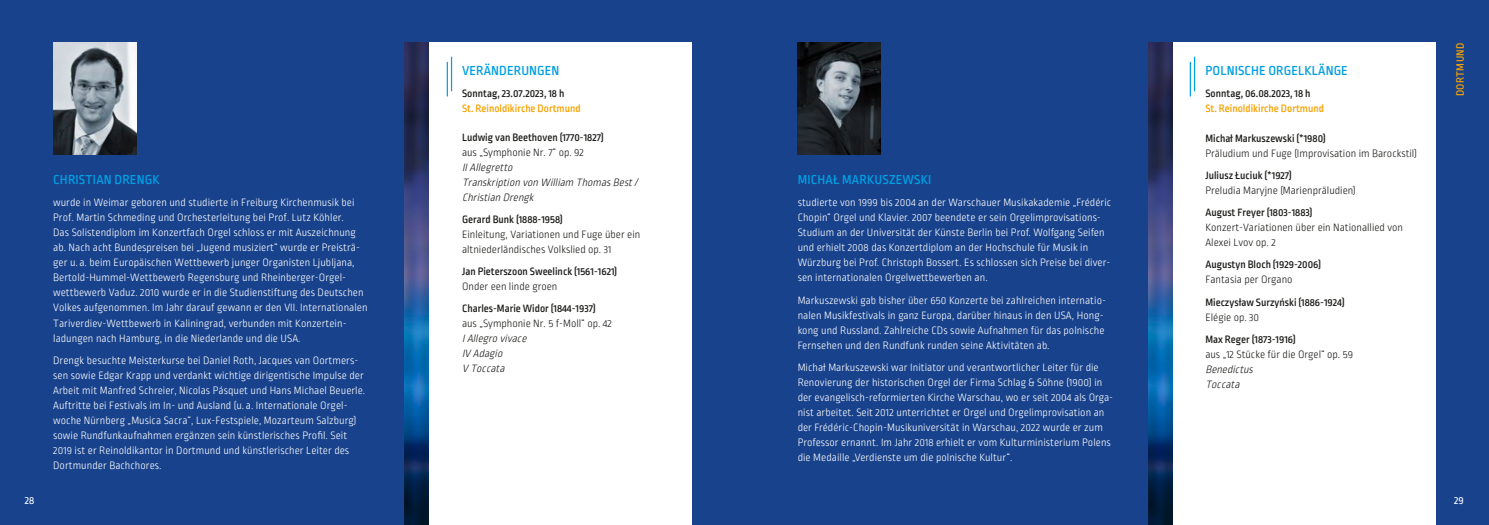
<style>
.page{position:relative;width:1489px;height:525px;background:#fff}
.page>*{position:absolute;margin:0;border:0;box-sizing:border-box;transform-origin:0 0}
.t1{font:500 13.75px "Ropa Soft Pro";letter-spacing:.01em;color:#009fe3}
.t2{font:300 11.25px/15px "Ropa Soft Pro";letter-spacing:.005em;color:#fff}
.t3{font:300 11.25px/15px "Ropa Soft Pro";color:#1d1d1b}
.t4{font:500 11.25px "Ropa Soft Pro";color:#1d1d1b}
.t5{font:italic 300 11.25px/15px "Ropa Soft Pro";color:#1d1d1b}
.t6{font:500 11.25px "Ropa Soft Pro";color:#f6a100}
.t7{font:500 11.25px "Ropa Soft Pro";letter-spacing:.03em;color:#f6a100}
.t8{font:11.25px "Ropa Soft Pro";color:#fff}
</style>
<div class="page">
<div style="left:0;top:0;width:1488px;height:524px;background:#18428c"></div>
<img style="left:1148px;top:43px;width:25px;height:481px">
<img style="left:53px;top:43px;width:83px;height:111px">
<img style="left:797px;top:43px;width:83px;height:111px">
<div style="left:429px;top:43px;width:262px;height:481px;background:#fff"></div>
<img style="left:404px;top:43px;width:25px;height:481px">
<hr style="left:451px;top:57px;width:1px;height:34px;background:#009fe3">
<hr style="left:446px;top:62px;width:2px;height:34px;background:#009fe3">
<div style="left:1173px;top:43px;width:262px;height:481px;background:#fff"></div>
<hr style="left:1193px;top:57px;width:2px;height:34px;background:#009fe3">
<hr style="left:1189px;top:62px;width:1px;height:34px;background:#009fe3">
<p class="t1" style="left:53px;top:172px;width:108px">CHRISTIAN DRENGK</p>
<p class="t2" style="left:53px;top:196px;width:316px">wurde in Weimar geboren und studierte in Freiburg Kirchenmusik bei Prof. Martin Schmeding und Orchesterleitung bei Prof. Lutz Köhler.<br>Das Solistendiplom im Konzertfach Orgel schloss er mit Auszeichnung ab. Nach acht Bundespreisen bei „Jugend musiziert“ wurde er Preisträ&shy;ger u. a. beim Europäischen Wettbewerb junger Organisten Ljubljana, Bertold-Hummel-Wettbewerb Regensburg und Rheinberger-Orgel&shy;wettbewerb Vaduz. 2010 wurde er in die Studienstiftung des Deutschen Volkes aufgenommen. Im Jahr darauf gewann er den VII. Internationalen Tariverdiev-Wettbewerb in Kaliningrad, verbunden mit Konzertein&shy;ladungen nach Hamburg, in die Niederlande und die USA.</p>
<p class="t2" style="left:53px;top:353px;width:313px">Drengk besuchte Meisterkurse bei Daniel Roth, Jacques van Oortmers&shy;sen sowie Edgar Krapp und verdankt wichtige dirigentische Impulse der Arbeit mit Manfred Schreier, Nicolas Pásquet und Hans Michael Beuerle.<br>Auftritte bei Festivals im In- und Ausland (u. a. Internationale Orgel&shy;woche Nürnberg „Musica Sacra“, Lux-Festspiele, Mozarteum Salzburg) sowie Rundfunkaufnahmen ergänzen sein künstlerisches Profil. Seit 2019 ist er Reinoldikantor in Dortmund und künstlerischer Leiter des Dortmunder Bachchores.</p>
<p class="t1" style="left:462px;top:63px;width:99px">VERÄNDERUNGEN</p>
<p class="t4" style="left:462px;top:87px;width:104px">Sonntag, 23.07.2023, 18 h</p>
<p class="t6" style="left:462px;top:102px;width:120px">St. Reinoldikirche Dortmund</p>
<p class="t4" style="left:462px;top:131px;width:143px">Ludwig van Beethoven (1770-1827)</p>
<p class="t3" style="left:462px;top:145px;width:123px">aus „Symphonie Nr. 7“ op. 92</p>
<p class="t5" style="left:462px;top:160px;width:180px">IIAllegretto<br>Transkription von William ThomasBest/<br>Christian Drengk</p>
<p class="t4" style="left:462px;top:213px;width:102px">Gerard Bunk (1888-1958)</p>
<p class="t3" style="left:462px;top:227px;width:180px">Einleitung, Variationen und Fuge über ein altniederländisches Volkslied op. 31</p>
<p class="t4" style="left:462px;top:265px;width:157px">Jan Pieterszoon Sweelinck (1561-1621)</p>
<p class="t3" style="left:462px;top:279px;width:97px">Onder een linde groen</p>
<p class="t4" style="left:462px;top:302px;width:135px">Charles-Marie Widor (1844-1937)</p>
<p class="t3" style="left:462px;top:316px;width:151px">aus „Symphonie Nr. 5 f-Moll“ op. 42</p>
<p class="t5" style="left:462px;top:331px;width:69px">IAllegro vivace<br>IV Adagio<br>V Toccata</p>
<p class="t1" style="left:797px;top:172px;width:135px">MICHAŁ MARKUSZEWSKI</p>
<p class="t2" style="left:797px;top:196px;width:315px">studierte von 1999 bis 2004 an der Warschauer Musikakademie „Frédéric Chopin“ Orgel und Klavier. 2007 beendete er sein Orgelimprovisations-Studium an der Universität der Künste Berlin bei Prof. Wolfgang Seifen und erhielt 2008 das Konzertdiplom an der Hochschule für Musik in Würzburg bei Prof. Christoph Bossert. Es schlossen sich Preise bei diver&shy;sen internationalen Orgelwettbewerben an.</p>
<p class="t2" style="left:797px;top:293px;width:310px">Markuszewski gab bisher über 650 Konzerte bei zahlreichen internatio&shy;nalen Musikfestivals in ganz Europa, darüber hinaus in den USA, Hong&shy;kong und Russland. Zahlreiche CDs sowie Aufnahmen für das polnische Fernsehen und den Rundfunk runden seine Aktivitäten ab.</p>
<p class="t2" style="left:797px;top:360px;width:317px">Michał Markuszewski war Initiator und verantwortlicher Leiter für die Renovierung der historischen Orgel der Firma Schlag &amp; Söhne (1900) in der evangelisch-reformierten Kirche Warschau, wo er seit 2004 als Orga&shy;nist arbeitet. Seit 2012 unterrichtet er Orgel und Orgelimprovisation an der Frédéric-Chopin-Musikuniversität in Warschau, 2022 wurde er zum Professor ernannt. Im Jahr 2018 erhielt er vom Kulturministerium Polens die Medaille „Verdienste um die polnische Kultur“.</p>
<p class="t1" style="left:1205px;top:63px;width:144px">POLNISCHE ORGELKLÄNGE</p>
<p class="t4" style="left:1205px;top:87px;width:107px">Sonntag, 06.08.2023, 18 h</p>
<p class="t6" style="left:1205px;top:102px;width:120px">St. Reinoldikirche Dortmund</p>
<p class="t4" style="left:1205px;top:132px;width:122px">Michał Markuszewski (*1980)</p>
<p class="t3" style="left:1205px;top:146px;width:213px">Präludium und Fuge (Improvisation im Barockstil)</p>
<p class="t4" style="left:1205px;top:169px;width:88px">Juliusz Łuciuk (*1927)</p>
<p class="t3" style="left:1205px;top:183px;width:152px">Preludia Maryjne (Marienpräludien)</p>
<p class="t4" style="left:1205px;top:206px;width:109px">August Freyer (1803-1883)</p>
<p class="t3" style="left:1205px;top:221px;width:199px">Konzert-Variationen über ein Nationallied von<br>Alexei Lvov op. 2</p>
<p class="t4" style="left:1205px;top:258px;width:117px">Augustyn Bloch (1929-2006)</p>
<p class="t3" style="left:1205px;top:273px;width:89px">Fantasia per Organo</p>
<p class="t4" style="left:1205px;top:295px;width:141px">Mieczysław Surzyński (1886-1924)</p>
<p class="t3" style="left:1205px;top:310px;width:55px">Elégie op. 30</p>
<p class="t4" style="left:1205px;top:332px;width:92px">Max Reger (1873-1916)</p>
<p class="t3" style="left:1205px;top:347px;width:149px">aus „12 Stücke für die Orgel“ op. 59</p>
<p class="t5" style="left:1205px;top:362px;width:52px">Benedictus<br>Toccata</p>
<p class="t7" style="left:1453px;top:96px;width:55px;rotate:-90deg">DORTMUND</p>
<p class="t8" style="left:25px;top:494px;width:11px">28</p>
<p class="t8" style="left:1453px;top:494px;width:11px">29</p>
</div>
